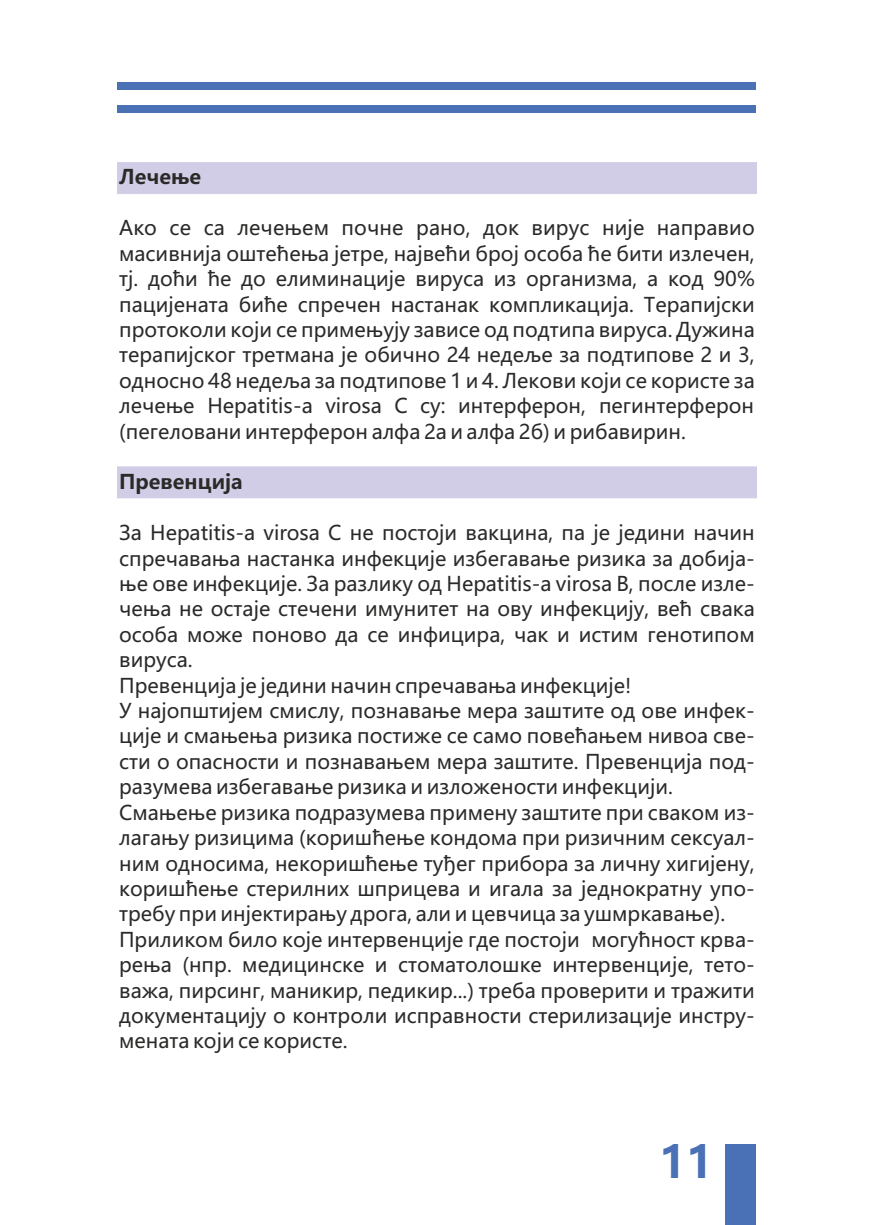
<style>
.page{position:relative;width:874px;height:1225px;background:#fff}
.page>*{position:absolute;margin:0;border:0;box-sizing:border-box;transform-origin:0 0}
.t1{font:700 44px "Microsoft Ya Hei UI";color:#4a70b5}
.t2{font:20px/25.4px "Microsoft Ya Hei UI";color:#2b2a29;text-align:justify}
.t3{font:700 20px "Microsoft Ya Hei UI";color:#2b2a29}
</style>
<div class="page">
<div style="left:117px;top:466px;width:640px;height:33px;background:#d2cde7"></div>
<div style="left:117px;top:162px;width:640px;height:32px;background:#d2cde7"></div>
<div style="left:724px;top:1143px;width:31px;height:82px;background:#4a70b5"></div>
<div style="left:117px;top:105px;width:639px;height:8px;background:#4a70b5"></div>
<div style="left:117px;top:82px;width:639px;height:8px;background:#4a70b5"></div>
<p class="t3" style="left:119px;top:168px;width:83px">Лечење</p>
<p class="t2" style="left:119px;top:217px;width:636px">Ако се са лечењем почне рано, док вирус није направио масивнија оштећења јетре, највећи број особа ће бити излечен, тј. доћи ће до елиминације вируса из организма, а код 90% пацијената биће спречен настанак компликација. Терапијски протоколи који се примењују зависе од подтипа вируса. Дужина терапијског третмана је обично 24 недеље за подтипове 2 и 3, односно 48 недеља за подтипове 1 и 4. Лекови који се користе за лечење Hepatitis-а virosa C су: интерферон, пегинтерферон (пегеловани интерферон алфа 2а и алфа 2б) и рибавирин.</p>
<p class="t3" style="left:119px;top:473px;width:125px">Превенција</p>
<p class="t2" style="left:119px;top:522px;width:637px;text-align:left">За Hepatitis-а virosa C не постоји вакцина, па је једини начин спречавања настанка инфекције избегавање ризика за добија&shy;ње ове инфекције. За разлику од Hepatitis-а virosa B, после изле&shy;чења не остаје стечени имунитет на ову инфекцију, већ свака особа може поново да се инфицира, чак и истим генотипом вируса.<br>Превенција је једини начин спречавања инфекције!<br>У најопштијем смислу, познавање мера заштите од ове инфек&shy;ције и смањења ризика постиже се само повећањем нивоа све&shy;сти о опасности и познавањем мера заштите. Превенција под&shy;разумева избегавање ризика и изложености инфекцији.<br>Смањење ризика подразумева примену заштите при сваком из&shy;лагању ризицима (коришћење кондома при ризичним сексуал&shy;ним односима, некоришћење туђег прибора за личну хигијену, коришћење стерилних шприцева и игала за једнократну упо&shy;требу при инјектирању дрога, али и цевчица за ушмркaвање).<br>Приликом било које интервенције где постоји могућност крва&shy;рења (нпр. медицинске и стоматолошке интервенције, тето&shy;важа, пирсинг, маникир, педикир...) треба проверити и тражити документацију о контроли исправности стерилизације инстру&shy;мената који се користе.</p>
<h1 class="t1" style="left:659px;top:1142px;width:56px">11</h1>
</div>
